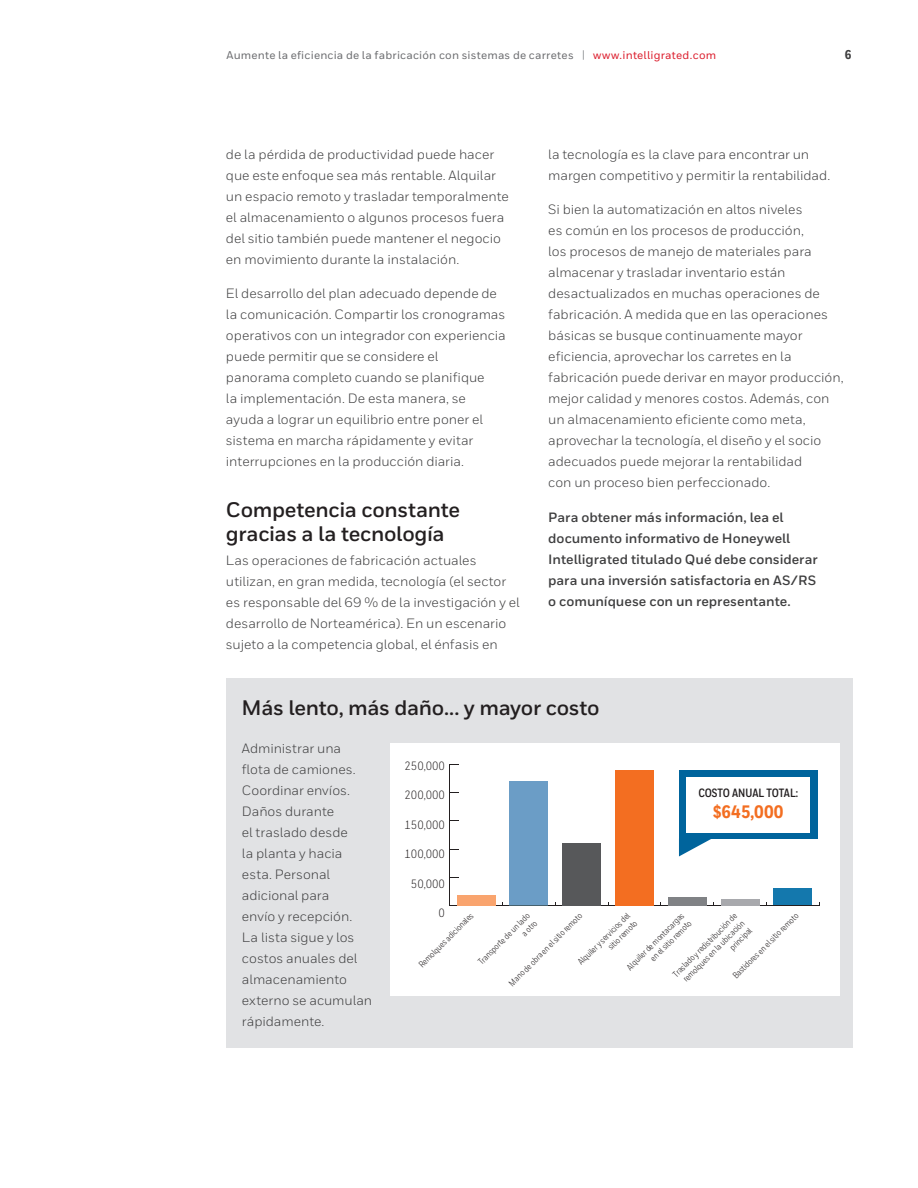
<style>
.page{position:relative;width:918px;height:1188px;background:#fff}
.page>*{position:absolute;margin:0;border:0;box-sizing:border-box;transform-origin:0 0}
._2_heading_2__14_16{font:700 21px/24px "Honeywell Sans";letter-spacing:-.015em;color:#231f20}
._2_ANNUAL_TOTAL_COST{font:800 18px "Honeywell Cond";letter-spacing:.01em;color:#f36e21}
._2_Body__9_14_pt_-10{font:13.5px/21px "Honeywell Sans";color:#3e3e3f}
._2_Body__9_14_pt_-10-2{font:700 13.5px/21px "Honeywell Sans";color:#3e3e3f}
.t1{font:800 12.75px "Honeywell Cond";color:#3e3e3f}
.Table__Body__Bold{font:12px "Honeywell Cond";color:#231f20}
._2_ANNUAL_TOTAL_COST-2{font:700 12px "Honeywell Cond";letter-spacing:-.005em;color:#231f20}
.t2{font:500 11.25px "Honeywell Sans";letter-spacing:.02em;color:#6c6d70}
._2_chart_tags{font:9px/10.5px "Honeywell Cond";color:#231f20;text-align:right}
.s1{font-size:11.4px;color:#939598}
.s2{color:#dc1f2e}
</style>
<div class="page">
<div style="left:226px;top:678px;width:627px;height:369px;background:#e1e2e4"></div>
<div style="left:390px;top:743px;width:450px;height:252px;background:#fff"></div>
<hr style="left:450px;top:905px;width:369px;height:1px;background:#231f20">
<hr style="left:449px;top:764px;width:1px;height:141px;background:#231f20">
<div style="left:457px;top:895px;width:38px;height:10px;background:#f9a46e"></div>
<div style="left:510px;top:781px;width:38px;height:124px;background:#6b9dc6"></div>
<hr style="left:510px;top:905px;width:38px;height:1px;background:#46616e">
<div style="left:563px;top:843px;width:38px;height:62px;background:#57585a"></div>
<div style="left:615px;top:770px;width:38px;height:135px;background:#f36e21"></div>
<div style="left:668px;top:897px;width:38px;height:8px;background:#808285"></div>
<div style="left:721px;top:899px;width:38px;height:6px;background:#a8a9ad"></div>
<div style="left:774px;top:888px;width:38px;height:17px;background:#1478ad"></div>
<svg style="left:679px;top:839px;width:32px;height:17px"></svg>
<div style="left:679px;top:770px;width:139px;height:69px;background:#00649c"></div>
<div style="left:687px;top:777px;width:123px;height:55px;background:#fff"></div>
<p class="t2" style="left:226px;top:48px;width:491px">Aumente la eficiencia de la fabricación con sistemas de carretes <span class="s1">|</span> <span class="s2">www.intelligrated.com</span></p>
<p class="t1" style="left:845px;top:46px;width:8px">6</p>
<p class="_2_Body__9_14_pt_-10" style="left:226px;top:144px;width:284px">de la pérdida de productividad puede hacer que este enfoque sea más rentable. Alquilar un espacio remoto y trasladar temporalmente el almacenamiento o algunos procesos fuera del sitio también puede mantener el negocio en movimiento durante la instalación.</p>
<p class="_2_Body__9_14_pt_-10" style="left:226px;top:283px;width:281px">El desarrollo del plan adecuado depende de la comunicación. Compartir los cronogramas operativos con un integrador con experiencia puede permitir que se considere el panorama completo cuando se planifique<br>la implementación. De esta manera, se ayuda a lograr un equilibrio entre poner el sistema en marcha rápidamente y evitar interrupciones en la producción diaria.</p>
<p class="_2_heading_2__14_16" style="left:226px;top:499px;width:236px">Competencia constante gracias a la tecnología</p>
<p class="_2_Body__9_14_pt_-10" style="left:226px;top:550px;width:295px">Las operaciones de fabricación actuales utilizan, en gran medida, tecnología (el sector es responsable del 69 % de la investigación y el desarrollo de Norteamérica). En un escenario sujeto a la competencia global, el énfasis en</p>
<p class="_2_Body__9_14_pt_-10" style="left:548px;top:144px;width:284px">la tecnología es la clave para encontrar un margen competitivo y permitir la rentabilidad.</p>
<p class="_2_Body__9_14_pt_-10" style="left:548px;top:199px;width:297px">Si bien la automatización en altos niveles<br>es común en los procesos de producción,<br>los procesos de manejo de materiales para almacenar y trasladar inventario están desactualizados en muchas operaciones de fabricación. A medida que en las operaciones básicas se busque continuamente mayor eficiencia, aprovechar los carretes en la fabricación puede derivar en mayor producción, mejor calidad y menores costos. Además, con un almacenamiento eficiente como meta, aprovechar la tecnología, el diseño y el socio adecuados puede mejorar la rentabilidad<br>con un proceso bien perfeccionado.</p>
<p class="_2_Body__9_14_pt_-10-2" style="left:548px;top:507px;width:271px">Para obtener más información, lea el documento informativo de Honeywell Intelligrated titulado Qué debe considerar para una inversión satisfactoria en AS/RS o comuníquese con un representante.</p>
<p class="_2_heading_2__14_16" style="left:242px;top:696px;width:360px">Más lento, más daño... y mayor costo</p>
<p class="_2_Body__9_14_pt_-10" style="left:242px;top:738px;width:132px">Administrar una flota de camiones.<br>Coordinar envíos.<br>Daños durante<br>el traslado desde<br>la planta y hacia esta. Personal adicional para<br>envío y recepción.<br>La lista sigue y los costos anuales del almacenamiento externo se acumulan rápidamente.</p>
<p class="Table__Body__Bold" style="left:405px;top:758px;width:42px">250,000</p>
<p class="Table__Body__Bold" style="left:405px;top:788px;width:42px">200,000</p>
<p class="Table__Body__Bold" style="left:405px;top:818px;width:42px">150,000</p>
<p class="Table__Body__Bold" style="left:405px;top:847px;width:42px">100,000</p>
<p class="Table__Body__Bold" style="left:411px;top:877px;width:36px">50,000</p>
<p class="Table__Body__Bold" style="left:439px;top:906px;width:8px">0</p>
<p class="_2_ANNUAL_TOTAL_COST-2" style="left:698px;top:786px;width:101px">COSTO ANUAL TOTAL:</p>
<p class="_2_ANNUAL_TOTAL_COST" style="left:713px;top:801px;width:72px">$645,000</p>
<p class="_2_chart_tags" style="left:476px;top:959px;width:70px;rotate:-45deg">Transporte de un lado a otro</p>
<p class="_2_chart_tags" style="left:576px;top:959px;width:71px;rotate:-45deg">Alquiler y servicios del sitio remoto</p>
<p class="_2_chart_tags" style="left:625px;top:965px;width:78px;rotate:-45deg">Alquiler de montacargas en el sitio remoto</p>
<p class="_2_chart_tags" style="left:417px;top:962px;width:75px;rotate:-45deg">Remolques adicionales</p>
<p class="_2_chart_tags" style="left:731px;top:973px;width:90px;rotate:-45deg">Bastidores en el sitio remoto</p>
<p class="_2_chart_tags" style="left:671px;top:972px;width:88px;rotate:-45deg">Traslado y redistribución de remolques en la ubicación principal</p>
<p class="_2_chart_tags" style="left:507px;top:981px;width:101px;rotate:-45deg">Mano de obra en el sitio remoto</p>
</div>
